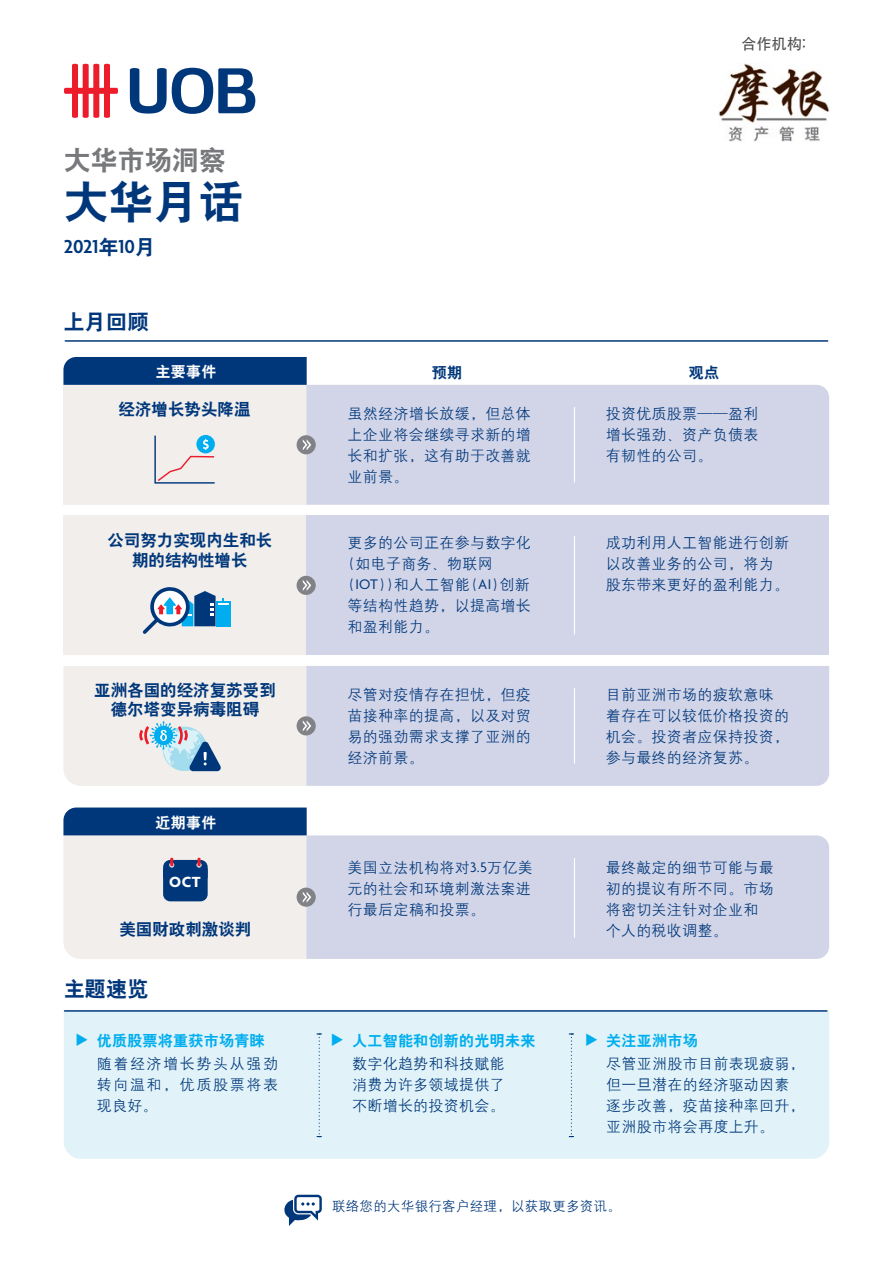
<style>
.page{position:relative;width:893px;height:1263px;background:#fff}
.page>*{position:absolute;margin:0;border:0;box-sizing:border-box;transform-origin:0 0}
.t1{font:45px "H Yb 2 gj";color:#00377b}
.t2{font:27px "H Yb 2 gj";color:#77787b}
.t3{font:21px "H Yb 2 gj";letter-spacing:.01em;color:#00377b}
.t4{font:600 20.25px "Agenda";color:#00377b}
.t5{font:16.5px/19.5px "H Yb 2 gj";color:#00377b;text-align:center}
.t6{font:700 15.9px "Agenda";color:#fff}
.t7{font:15px/21px "H Yg 2 gj";letter-spacing:.02em;color:#00377b}
.t8{font:15px "H Yb 2 gj";letter-spacing:.02em;color:#00aeef}
.t9{font:15px "H Yb 2 gj";letter-spacing:.02em;color:#fff}
.t10{font:500 15px "ST Heiti SC";color:#4d4d4f}
.t11{font:15px "H Yb 2 gj";color:#00377b}
.t12{font:13.5px "H Yg 2 gj";letter-spacing:.02em;color:#00377b}
.s1{font-family:"H Yb 2 gj";font-weight:400}
.s2{font-family:"H Yb 1 gj"}
.s3{font-family:"Agenda"}
</style>
<div class="page">
<div style="left:63px;top:385px;width:244px;height:120px;background:#f1eeeb"></div>
<div style="left:63px;top:516px;width:244px;height:139px;background:#f1eeeb"></div>
<div style="left:64px;top:1011px;width:765px;height:148px;background:#e1f3f8"></div>
<div style="left:311px;top:835px;width:518px;height:124px;background:#d2d5e7"></div>
<div style="left:306px;top:385px;width:523px;height:120px;background:#d2d5e7"></div>
<div style="left:311px;top:666px;width:518px;height:120px;background:#d2d5e7"></div>
<div style="left:306px;top:516px;width:523px;height:139px;background:#d2d5e7"></div>
<svg style="left:64px;top:64px;width:54px;height:54px"></svg>
<svg style="left:130px;top:68px;width:125px;height:46px"></svg>
<img style="left:718px;top:63px;width:111px;height:79px">
<svg style="left:284px;top:1195px;width:38px;height:31px"></svg>
<hr style="left:65px;top:340px;width:763px;height:2px;background:#00377b">
<hr style="left:65px;top:1010px;width:762px;height:2px;background:#00377b">
<svg style="left:317px;top:1033px;width:5px;height:104px"></svg>
<svg style="left:569px;top:1033px;width:5px;height:104px"></svg>
<hr style="left:574px;top:407px;width:1px;height:75px;background:#fff">
<hr style="left:574px;top:688px;width:1px;height:76px;background:#fff">
<hr style="left:574px;top:536px;width:1px;height:98px;background:#fff">
<div style="left:297px;top:435px;width:19px;height:19px;background:#808285;border-radius:50%"></div>
<svg style="left:303px;top:439px;width:8px;height:11px"></svg>
<svg style="left:297px;top:716px;width:19px;height:19px"></svg>
<div style="left:297px;top:576px;width:19px;height:19px;background:#808285;border-radius:50%"></div>
<svg style="left:303px;top:580px;width:8px;height:11px"></svg>
<hr style="left:574px;top:858px;width:1px;height:80px;background:#fff">
<svg style="left:297px;top:887px;width:19px;height:20px"></svg>
<div style="left:217px;top:601px;width:14px;height:25px;background:#00aeef"></div>
<svg style="left:143px;top:587px;width:86px;height:47px"></svg>
<svg style="left:154px;top:434px;width:61px;height:50px"></svg>
<svg style="left:63px;top:666px;width:248px;height:120px;background:#e6e7e7"></svg>
<div style="left:63px;top:357px;width:244px;height:28px;background:#00377b"></div>
<svg style="left:63px;top:807px;width:248px;height:152px;background:#bac3d1"></svg>
<p class="t10" style="left:741px;top:36px;width:66px">合作机构:</p>
<h2 class="t2" style="left:64px;top:147px;width:163px">大华市场洞察</h2>
<h1 class="t1" style="left:64px;top:179px;width:181px">大华月话</h1>
<h3 class="t4" style="left:64px;top:235px;width:93px">2021<span class="s1">年</span>10<span class="s1">月</span></h3>
<h3 class="t3" style="left:64px;top:311px;width:86px">上月回顾</h3>
<p class="t9" style="left:156px;top:364px;width:62px">主要事件</p>
<p class="t11" style="left:432px;top:365px;width:32px">预期</p>
<p class="t11" style="left:689px;top:365px;width:32px">观点</p>
<p class="t5" style="left:119px;top:399px;width:133px">经济增长势头降温</p>
<p class="t7" style="left:348px;top:403px;width:185px;text-align:justify">虽然经济增长放缓<span class="s2">，</span>但总体上企业将会继续寻求新的增长和扩张<span class="s2">，</span>这有助于改善就业前景。</p>
<p class="t5" style="left:107px;top:530px;width:167px">公司努力实现内生和长期的结构性增长</p>
<p class="t5" style="left:94px;top:680px;width:183px">亚洲各国的经济复苏受到德尔塔变异病毒阻碍</p>
<p class="t9" style="left:156px;top:815px;width:62px">近期事件</p>
<p class="t7" style="left:348px;top:532px;width:185px">更多的公司正在参与数字化(如电子商务、物联网(<span class="s3">IOT</span>))和人工智能(<span class="s3">AI</span>)创新等结构性趋势<span class="s2">，</span>以提高增长和盈利能力。</p>
<p class="t7" style="left:348px;top:684px;width:185px;text-align:justify">尽管对疫情存在担忧<span class="s2">，</span>但疫苗接种率的提高<span class="s2">，</span>以及对贸易的强劲需求支撑了亚洲的经济前景。</p>
<p class="t7" style="left:606px;top:403px;width:154px;text-align:justify">投资优质股票——盈利增长强劲、资产负债表有韧性的公司。</p>
<p class="t7" style="left:606px;top:532px;width:185px">成功利用人工智能进行创新以改善业务的公司<span class="s2">，</span>将为股东带来更好的盈利能力。</p>
<p class="t7" style="left:606px;top:684px;width:185px">目前亚洲市场的疲软意味着存在可以较低价格投资的机会。投资者应保持投资<span class="s2">，</span>参与最终的经济复苏。</p>
<p class="t6" style="left:169px;top:872px;width:33px">OCT</p>
<p class="t5" style="left:119px;top:919px;width:133px">美国财政刺激谈判</p>
<h3 class="t3" style="left:64px;top:978px;width:86px">主题速览</h3>
<p class="t8" style="left:75px;top:1033px;width:191px">◆ 优质股票将重获市场青睐</p>
<p class="t7" style="left:97px;top:1053px;width:183px;text-align:justify">随着经济增长势头从强劲转向温和<span class="s2">，</span>优质股票将表现良好。</p>
<p class="t7" style="left:348px;top:857px;width:187px">美国立法机构将对<span class="s3">3.5</span>万亿美元的社会和环境刺激法案进行最后定稿和投票。</p>
<p class="t7" style="left:606px;top:856px;width:169px">最终敲定的细节可能与最初的提议有所不同。市场将密切关注针对企业和个人的税收调整。</p>
<p class="t8" style="left:331px;top:1033px;width:206px">◆ 人工智能和创新的光明未来</p>
<p class="t7" style="left:352px;top:1053px;width:154px;text-align:justify">数字化趋势和科技赋能消费为许多领域提供了不断增长的投资机会。</p>
<p class="t8" style="left:585px;top:1033px;width:114px">◆ 关注亚洲市场</p>
<p class="t7" style="left:606px;top:1053px;width:200px">尽管亚洲股市目前表现疲弱<span class="s2">，</span>但一旦潜在的经济驱动因素逐步改善<span class="s2">，</span>疫苗接种率回升<span class="s2">，</span>亚洲股市将会再度上升。</p>
<p class="t12" style="left:332px;top:1199px;width:290px">联络您的大华银行客户经理<span class="s2">，</span>以获取更多资讯。</p>
</div>
